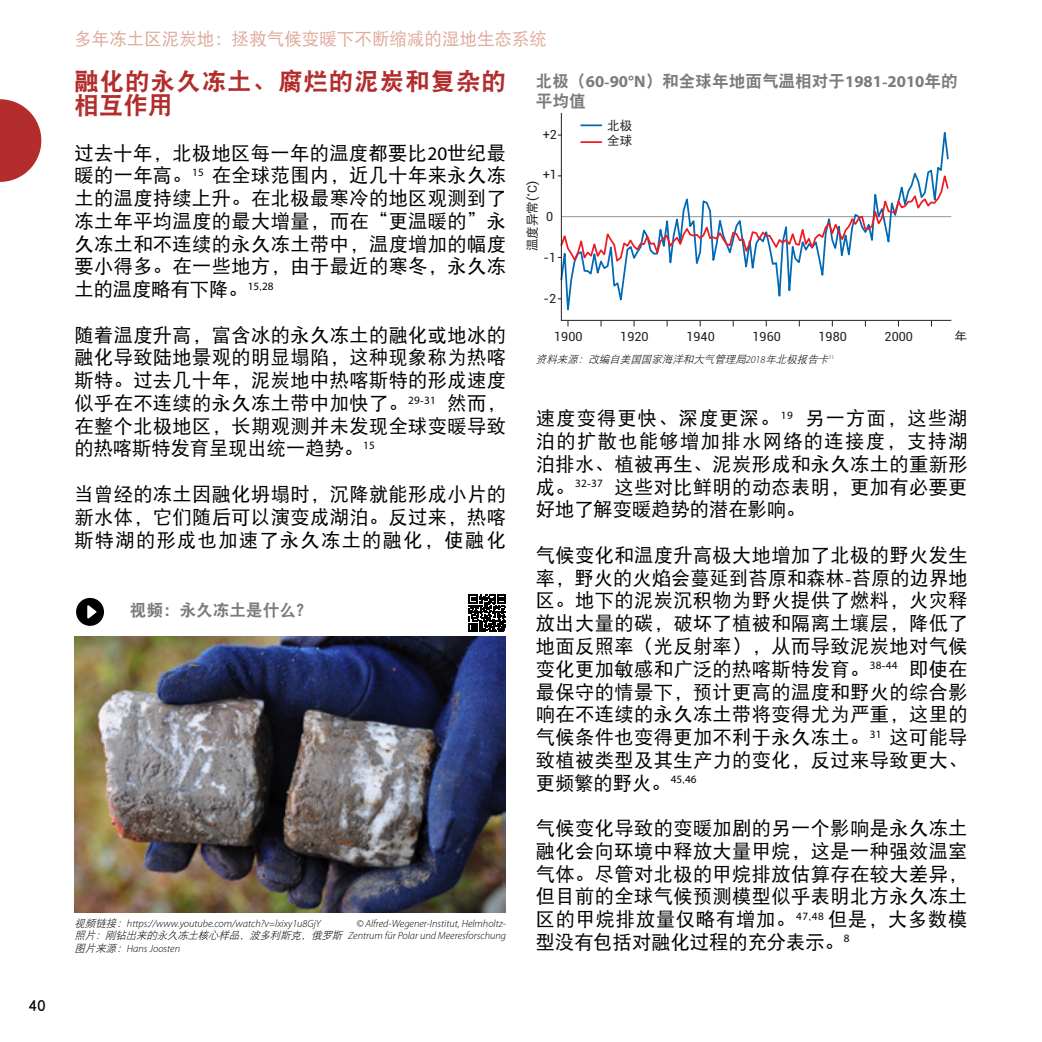
<style>
.page{position:relative;width:1042px;height:1042px;background:#fff}
.page>*{position:absolute;margin:0;border:0;box-sizing:border-box;transform-origin:0 0}
.t1{font:24.5px/24.5px "DFP Hei W9";letter-spacing:.04em;color:#b22d2c}
.t2{font:19.25px/22.8px "DFP Hei W5";letter-spacing:.02em;color:#000;text-align:justify}
.t3{font:17.5px "DFP Hei W5";color:#dfab9d}
.t4{font:17.5px "DFP Hei W5";color:#000}
.t5{font:16.62px/19.9px "DFP Hei W9";color:#7c7b7b}
.t6{font:12.6px "Roboto";color:#231f20}
.t7{font:12.6px/15px "DFP Hei W5";color:#231f20}
.t8{font:italic 300 10.5px/12.6px "Myriad Pro";color:#000}
.t9{font:italic 10.5px "DFP Hei W3";color:#000}
.s1{font-family:"Myriad Pro"}
.s2{font-family:"Myriad Pro";font-weight:700}
.s3{font-family:"Roboto"}
.s4{font-family:"Myriad Pro";font-weight:300}
.s5{font-family:"DFP Hei W3";font-weight:400}
</style>
<div class="page">
<svg style="left:0;top:99px;width:41px;height:83px"></svg>
<img style="left:74px;top:636px;width:431px;height:277px">
<svg style="left:76px;top:598px;width:28px;height:28px"></svg>
<svg style="left:469px;top:594px;width:37px;height:38px"></svg>
<svg style="left:560px;top:112px;width:392px;height:209px"></svg>
<hr style="left:581px;top:124px;width:20px;height:2px;background:#0069b5">
<hr style="left:581px;top:141px;width:20px;height:2px;background:#ed1c24">
<p class="t4" style="left:28px;top:995px;width:19px">40</p>
<p class="t3" style="left:74px;top:29px;width:474px">多年冻土区泥炭地：拯救气候变暖下不断缩减的湿地生态系统</p>
<p class="t1" style="left:74px;top:68px;width:433px">融化的永久冻土、腐烂的泥炭和复杂的相互作用</p>
<p class="t2" style="left:74px;top:141px;width:433px">过去十年，北极地区每一年的温度都要比<span class="s1">20</span>世纪最暖的一年高。<sup>15</sup> 在全球范围内，近几十年来永久冻土的温度持续上升。在北极最寒冷的地区观测到了冻土年平均温度的最大增量，而在“更温暖的”永久冻土和不连续的永久冻土带中，温度增加的幅度要小得多。在一些地方，由于最近的寒冬，永久冻土的温度略有下降。<sup>15</sup><sup>,</sup><sup>28</sup></p>
<p class="t2" style="left:74px;top:323px;width:433px">随着温度升高，富含冰的永久冻土的融化或地冰的融化导致陆地景观的明显塌陷，这种现象称为热喀斯特。过去几十年，泥炭地中热喀斯特的形成速度似乎在不连续的永久冻土带中加快了。<sup>29</sup><sup>-</sup><sup>31</sup> 然而，在整个北极地区，长期观测并未发现全球变暖导致的热喀斯特发育呈现出统一趋势。<sup>15</sup></p>
<p class="t2" style="left:74px;top:482px;width:433px">当曾经的冻土因融化坍塌时，沉降就能形成小片的新水体，它们随后可以演变成湖泊。反过来，热喀斯特湖的形成也加速了永久冻土的融化，使融化</p>
<p class="t5" style="left:536px;top:71px;width:423px">北极（<span class="s2">60</span>-<span class="s2">90°N</span>）和全球年地面气温相对于<span class="s2">1981</span>-<span class="s2">2010</span>年的平均值</p>
<p class="t7" style="left:607px;top:118px;width:27px">北极全球</p>
<p class="t6" style="left:543px;top:126px;width:16px">+2</p>
<p class="t6" style="left:543px;top:165px;width:16px">+1</p>
<p class="t6" style="left:546px;top:208px;width:9px">0</p>
<p class="t7" style="left:525px;top:251px;width:72px;rotate:-90deg">温度异常<span class="s3">(˚C)</span></p>
<p class="t6" style="left:543px;top:248px;width:14px">-1</p>
<p class="t6" style="left:543px;top:290px;width:14px">-2</p>
<p class="t6" style="left:620px;top:327px;width:30px">1920</p>
<p class="t6" style="left:686px;top:327px;width:30px">1940</p>
<p class="t6" style="left:752px;top:327px;width:30px">1960</p>
<p class="t7" style="left:954px;top:328px;width:14px">年</p>
<p class="t6" style="left:818px;top:327px;width:30px">1980</p>
<p class="t6" style="left:884px;top:327px;width:30px">2000</p>
<p class="t9" style="left:536px;top:353px;width:300px">资料来源：改编自美国国家海洋和大气管理局<span class="s4">2 0 1 8</span> 年北极报告卡<sup>1</sup> <sup>1</sup></p>
<p class="t6" style="left:554px;top:327px;width:30px">1900</p>
<p class="t2" style="left:536px;top:407px;width:433px">速度变得更快、深度更深。<sup>19</sup> 另一方面，这些湖泊的扩散也能够增加排水网络的连接度，支持湖泊排水、植被再生、泥炭形成和永久冻土的重新形成。<sup>32</sup><sup>-</sup><sup>37</sup> 这些对比鲜明的动态表明，更加有必要更好地了解变暖趋势的潜在影响。</p>
<p class="t2" style="left:536px;top:543px;width:433px">气候变化和温度升高极大地增加了北极的野火发生率，野火的火焰会蔓延到苔原和森林-苔原的边界地区。地下的泥炭沉积物为野火提供了燃料，火灾释放出大量的碳，破坏了植被和隔离土壤层，降低了地面反照率（光反射率），从而导致泥炭地对气候变化更加敏感和广泛的热喀斯特发育。<sup>38</sup><sup>-</sup><sup>44</sup> 即使在最保守的情景下，预计更高的温度和野火的综合影响在不连续的永久冻土带将变得尤为严重，这里的气候条件也变得更加不利于永久冻土。<sup>31</sup> 这可能导致植被类型及其生产力的变化，反过来导致更大、更频繁的野火。<sup>45</sup><sup>,</sup><sup>46</sup></p>
<p class="t2" style="left:536px;top:816px;width:433px">气候变化导致的变暖加剧的另一个影响是永久冻土融化会向环境中释放大量甲烷，这是一种强效温室气体。尽管对北极的甲烷排放估算存在较大差异，但目前的全球气候预测模型似乎表明北方永久冻土区的甲烷排放量仅略有增加。<sup>47</sup><sup>,</sup><sup>48</sup> 但是，大多数模型没有包括对融化过程的充分表示。<sup>8</sup></p>
<p class="t5" style="left:130px;top:600px;width:184px">视频：永久冻土是什么？</p>
<p class="t8" style="left:74px;top:917px;width:433px"><span class="s5">视频链接：</span>https://www.youtube.com/watch?v=lxixy1u8GjY<br><span class="s5">照片：刚钻出来的永久冻土核心样品，波多利斯克，俄罗斯</span> Zentrum für Polar und Meeresforschung<span class="s5">图片来源：</span>Hans Joosten</p>
<p class="t8" style="left:356px;top:917px;width:151px">© Alfred-Wegener-Institut, Helmholtz-</p>
</div>
